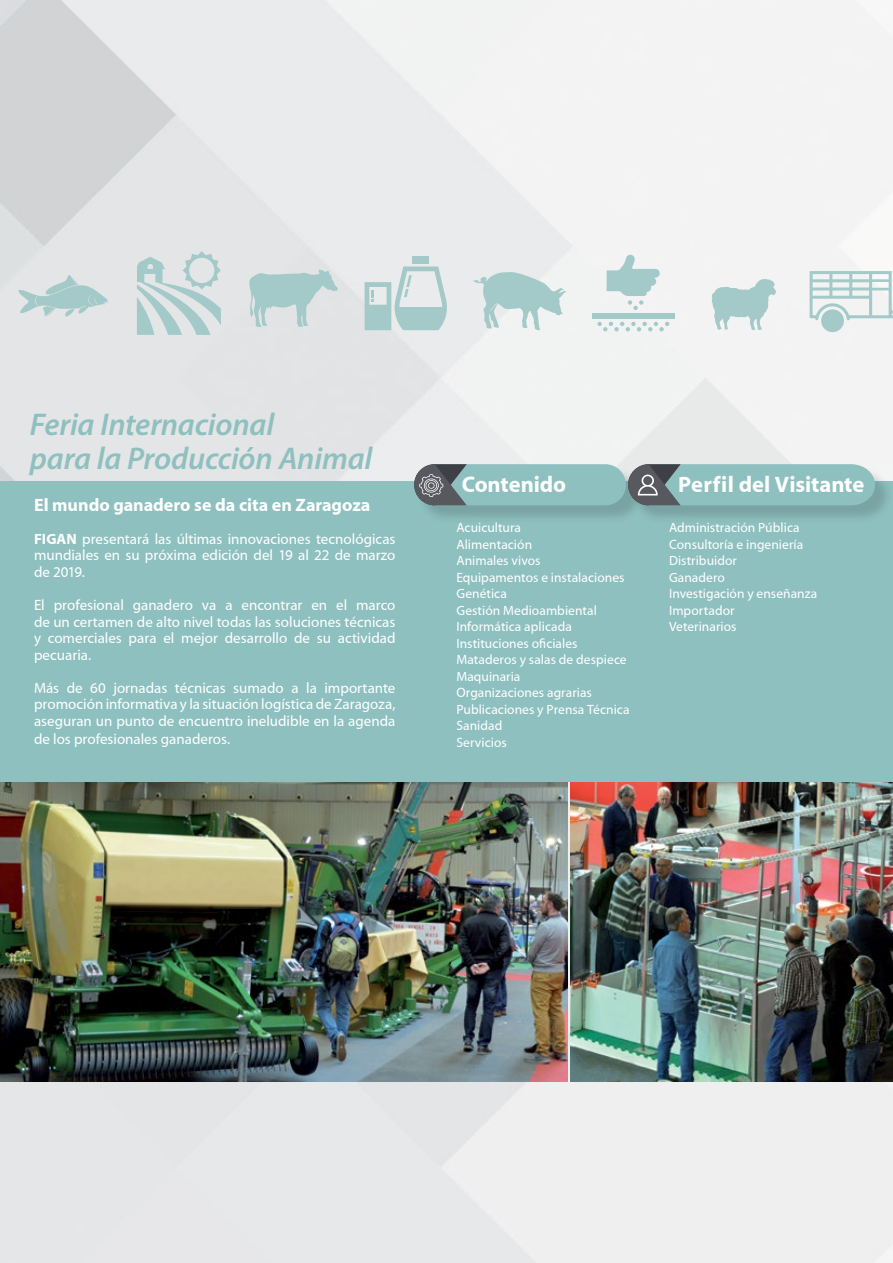
<style>
.page{position:relative;width:893px;height:1263px;background:#fff}
.page>*{position:absolute;margin:0;border:0;box-sizing:border-box;transform-origin:0 0}
.t1{font:italic 600 31.5px/34.5px "Myriad Pro";letter-spacing:-.01em;color:#8ec0bf}
.t2{font:700 22.5px "Myriad";color:#fff}
.t3{font:700 18px "Myriad";color:#fff}
.t4{font:15px/16.5px "Myriad";color:#fff;text-align:justify}
.t5{font:13.5px/16.5px "Myriad";letter-spacing:.005em;color:#fff}
.s1{font-weight:700}
</style>
<div class="page">
<img style="left:0;top:0;width:893px;height:1263px">
<hr style="left:892px;top:781px;width:1px;height:301px;background:#c3b89f">
<img style="left:0;top:781px;width:568px;height:300px">
<img style="left:571px;top:781px;width:322px;height:300px">
<div style="left:0;top:481px;width:893px;height:300px;background:#8ec0bf"></div>
<div style="left:416px;top:466px;width:228px;height:58px;background:#000;opacity:.15"></div>
<div style="left:630px;top:466px;width:263px;height:58px;background:#000;opacity:.15"></div>
<svg style="left:414px;top:464px;width:461px;height:41px"></svg>
<svg style="left:18px;top:275px;width:90px;height:42px"></svg>
<svg style="left:249px;top:269px;width:89px;height:58px"></svg>
<svg style="left:473px;top:272px;width:93px;height:59px"></svg>
<svg style="left:711px;top:279px;width:65px;height:51px"></svg>
<svg style="left:137px;top:251px;width:84px;height:84px"></svg>
<div style="left:592px;top:313px;width:83px;height:5px;background:#a3cac9"></div>
<svg style="left:597px;top:322px;width:72px;height:9px"></svg>
<svg style="left:607px;top:254px;width:53px;height:56px"></svg>
<div style="left:412px;top:256px;width:17px;height:8px;background:#a3cac9"></div>
<svg style="left:365px;top:266px;width:84px;height:64px"></svg>
<svg style="left:810px;top:271px;width:83px;height:61px"></svg>
<h1 class="t1" style="left:30px;top:406px;width:344px">Feria Internacional<br>para la Producción Animal</h1>
<p class="t3" style="left:34px;top:496px;width:338px">El mundo ganadero se da cita en Zaragoza</p>
<p class="t4" style="left:34px;top:531px;width:363px"><span class="s1">FIGAN</span> presentará las últimas innovaciones tecnológicas mundiales en su próxima edición del 19 al 22 de marzo de 2019.</p>
<p class="t4" style="left:34px;top:597px;width:363px">El profesional ganadero va a encontrar en el marco de un certamen de alto nivel todas las soluciones técnicas y comerciales para el mejor desarrollo de su actividad pecuaria.</p>
<p class="t4" style="left:34px;top:680px;width:363px">Más de 60 jornadas técnicas sumado a la importante promoción informativa y la situación logística de Zaragoza, aseguran un punto de encuentro ineludible en la agenda</p>
<p class="t4" style="left:34px;top:731px;width:198px">de los profesionales ganaderos.</p>
<h2 class="t2" style="left:462px;top:473px;width:106px">Contenido</h2>
<h2 class="t2" style="left:678px;top:473px;width:188px">Perfil del Visitante</h2>
<p class="t5" style="left:456px;top:520px;width:175px">Acuicultura<br>Alimentación<br>Animales vivos<br>Equipamentos e instalaciones<br>Genética<br>Gestión Medioambiental<br>Informática aplicada<br>Instituciones oficiales<br>Mataderos y salas de despiece<br>Maquinaria<br>Organizaciones agrarias<br>Publicaciones y Prensa Técnica<br>Sanidad<br>Servicios</p>
<p class="t5" style="left:669px;top:520px;width:150px">Administración Pública<br>Consultoría e ingeniería<br>Distribuidor<br>Ganadero<br>Investigación y enseñanza<br>Importador<br>Veterinarios</p>
</div>
